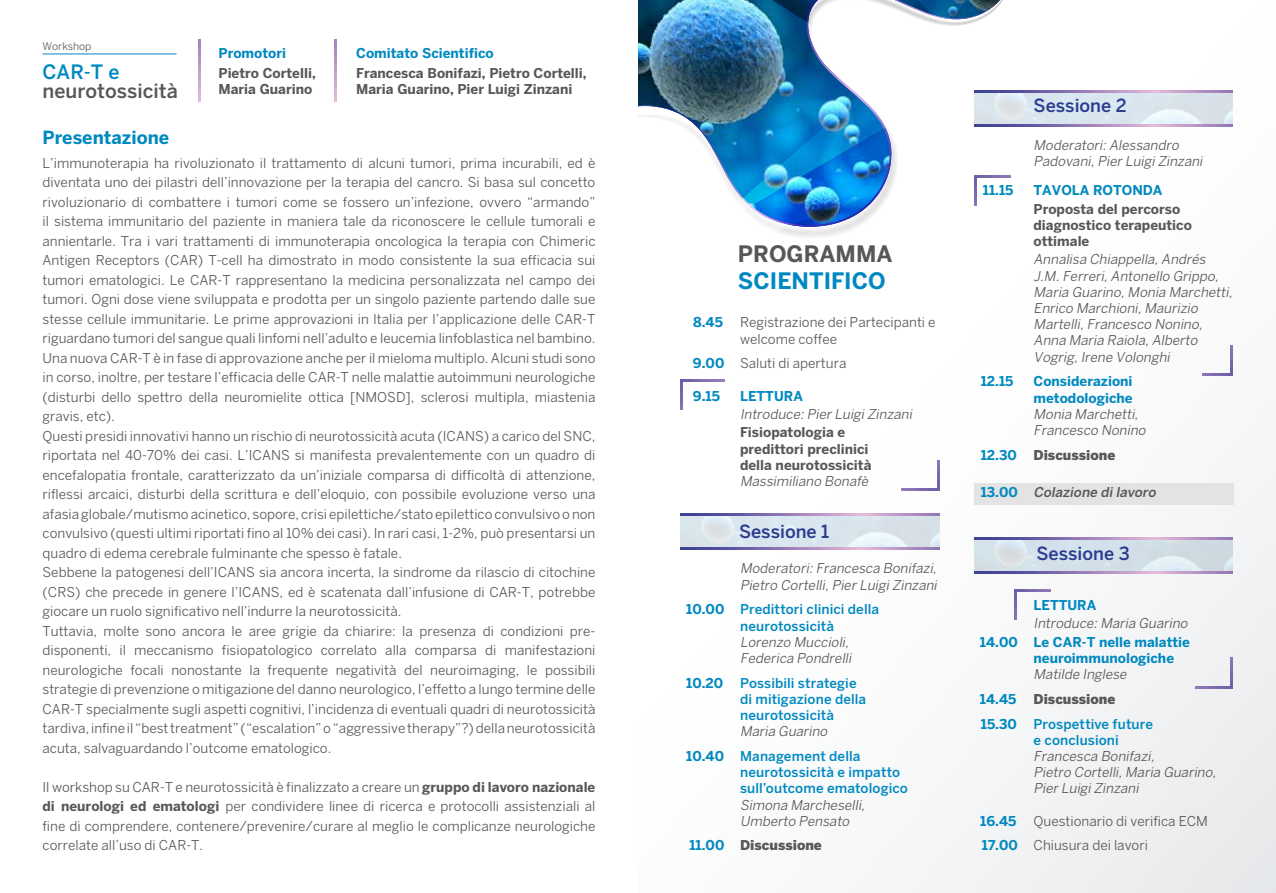
<style>
.page{position:relative;width:1276px;height:893px;background:#fff}
.page>*{position:absolute;margin:0;border:0;box-sizing:border-box;transform-origin:0 0}
.t1{font:700 22.5px "Benton Sans";color:#0089c0}
.t2{font:700 22.5px "Benton Sans";color:#575756}
.t3{font:500 19.65px "Benton Sans";color:#575756}
.t4{font:500 19.65px "Benton Sans";color:#0089c0}
.t5{font:500 18px "Benton Sans";color:#2b3c90}
.t6{font:700 18px "Benton Sans";color:#0089c0}
.t7{font:13.5px/19.5px "Benton Sans";color:#575756}
.t8{font:italic 13.5px/16.2px "Benton Sans";color:#575756}
.t9{font:500 13.5px/16.2px "Benton Sans";letter-spacing:.005em;color:#0089c0}
.t10{font:700 13.5px/16.2px "Benton Sans";color:#575756}
.t11{font:700 13.5px/16.2px "Benton Sans";color:#0089c0}
.t12{font:900 13.5px "Benton Sans";color:#575756}
.t13{font:italic 500 13.5px "Benton Sans";color:#575756}
.t14{font:10.5px "Benton Sans";color:#575756}
.s1{font-weight:700}
.s2{font-weight:700;color:#0089c0}
.s3{font-weight:400;font-style:italic;color:#575756}
.s4{font-weight:700;font-style:normal;color:#0089c0}
.s5{font-weight:900;color:#575756}
</style>
<div class="page">
<hr style="left:43px;top:54px;width:134px;height:1px;background:#0089c0">
<svg style="left:199px;top:39px;width:2px;height:63px"></svg>
<svg style="left:334px;top:39px;width:2px;height:63px"></svg>
<svg style="left:680px;top:345px;width:596px;height:548px"></svg>
<svg style="left:638px;top:0;width:503px;height:468px"></svg>
<img style="left:653px;top:0;width:580px;height:277px">
<img style="left:681px;top:517px;width:258px;height:29px">
<svg style="left:680px;top:513px;width:259px;height:2px"></svg>
<svg style="left:680px;top:548px;width:259px;height:2px"></svg>
<div style="left:974px;top:483px;width:259px;height:21px;background:#e3e3e3"></div>
<img style="left:974px;top:93px;width:259px;height:30px">
<svg style="left:974px;top:90px;width:259px;height:2px"></svg>
<svg style="left:974px;top:125px;width:259px;height:2px"></svg>
<img style="left:974px;top:540px;width:259px;height:30px">
<svg style="left:974px;top:537px;width:259px;height:2px"></svg>
<svg style="left:974px;top:572px;width:259px;height:2px"></svg>
<svg style="left:680px;top:382px;width:2px;height:28px"></svg>
<svg style="left:680px;top:380px;width:44px;height:2px"></svg>
<svg style="left:938px;top:461px;width:2px;height:30px"></svg>
<svg style="left:901px;top:489px;width:38px;height:2px"></svg>
<svg style="left:974px;top:178px;width:2px;height:28px"></svg>
<svg style="left:974px;top:176px;width:37px;height:2px"></svg>
<svg style="left:1230px;top:345px;width:2px;height:28px"></svg>
<svg style="left:1202px;top:373px;width:30px;height:2px"></svg>
<svg style="left:1014px;top:589px;width:2px;height:30px"></svg>
<svg style="left:1015px;top:589px;width:36px;height:2px"></svg>
<svg style="left:1230px;top:658px;width:2px;height:28px"></svg>
<svg style="left:1195px;top:686px;width:37px;height:2px"></svg>
<p class="t14" style="left:43px;top:40px;width:50px">Workshop</p>
<h2 class="t4" style="left:43px;top:60px;width:78px">CAR-T e</h2>
<h2 class="t3" style="left:43px;top:80px;width:137px">neurotossicità</h2>
<p class="t11" style="left:218px;top:44px;width:69px">Promotori</p>
<p class="t10" style="left:218px;top:65px;width:99px">Pietro Cortelli,<br>Maria Guarino</p>
<p class="t11" style="left:356px;top:45px;width:139px">Comitato Scientifico</p>
<p class="t10" style="left:356px;top:65px;width:232px">Francesca Bonifazi, Pietro Cortelli,<br>Maria Guarino, Pier Luigi Zinzani</p>
<h3 class="t6" style="left:43px;top:127px;width:128px">Presentazione</h3>
<p class="t7" style="left:43px;top:153px;width:554px">L’immunoterapia ha rivoluzionato il trattamento di alcuni tumori, prima incurabili, ed è diventata uno dei pilastri dell’innovazione per la terapia del cancro. Si basa sul concetto rivoluzionario di combattere i tumori come se fossero un’infezione, ovvero “armando” il sistema immunitario del paziente in maniera tale da riconoscere le cellule tumorali e annientarle. Tra i vari trattamenti di immunoterapia oncologica la terapia con Chimeric Antigen Receptors (CAR) T-cell ha dimostrato in modo consistente la sua efficacia sui tumori ematologici. Le CAR-T rappresentano la medicina personalizzata nel campo dei tumori. Ogni dose viene sviluppata e prodotta per un singolo paziente partendo dalle sue stesse cellule immunitarie. Le prime approvazioni in Italia per l’applicazione delle CAR-T riguardano tumori del sangue quali linfomi nell’adulto e leucemia linfoblastica nel bambino.<br>Una nuova CAR-T è in fase di approvazione anche per il mieloma multiplo. Alcuni studi sono in corso, inoltre, per testare l’efficacia delle CAR-T nelle malattie autoimmuni neurologiche (disturbi dello spettro della neuromielite ottica [NMOSD], sclerosi multipla, miastenia gravis, etc).<br>Questi presidi innovativi hanno un rischio di neurotossicità acuta (ICANS) a carico del SNC, riportata nel 40-70% dei casi. L’ICANS si manifesta prevalentemente con un quadro di encefalopatia frontale, caratterizzato da un’iniziale comparsa di difficoltà di attenzione, riflessi arcaici, disturbi della scrittura e dell’eloquio, con possibile evoluzione verso una afasia globale/mutismo acinetico, sopore, crisi epilettiche/stato epilettico convulsivo o non convulsivo (questi ultimi riportati fino al 10% dei casi). In rari casi, 1-2%, può presentarsi un quadro di edema cerebrale fulminante che spesso è fatale.<br>Sebbene la patogenesi dell’ICANS sia ancora incerta, la sindrome da rilascio di citochine (CRS) che precede in genere l’ICANS, ed è scatenata dall’infusione di CAR-T, potrebbe giocare un ruolo significativo nell’indurre la neurotossicità.<br>Tuttavia, molte sono ancora le aree grigie da chiarire: la presenza di condizioni pre&shy;disponenti, il meccanismo fisiopatologico correlato alla comparsa di manifestazioni neurologiche focali nonostante la frequente negatività del neuroimaging, le possibili strategie di prevenzione o mitigazione del danno neurologico, l’effetto a lungo termine delle CAR-T specialmente sugli aspetti cognitivi, l’incidenza di eventuali quadri di neurotossicità tardiva, infine il “best treatment” (“escalation” o “aggressive therapy”?) della neurotossicità acuta, salvaguardando l’outcome ematologico.</p>
<p class="t7" style="left:43px;top:777px;width:554px;text-align:justify">Il workshop su CAR-T e neurotossicità è finalizzato a creare un <span class="s1">gruppo di lavoro nazionale di neurologi ed ematologi</span> per condividere linee di ricerca e protocolli assistenziali al fine di comprendere, contenere/prevenire/curare al meglio le complicanze neurologiche correlate all’uso di CAR-T.</p>
<h1 class="t2" style="left:738px;top:241px;width:156px">PROGRAMMA</h1>
<h1 class="t1" style="left:738px;top:268px;width:149px">SCIENTIFICO</h1>
<p class="t11" style="left:693px;top:314px;width:31px">8.45</p>
<p class="t7" style="left:740px;top:314px;width:197px;line-height:16.2px">Registrazione dei Partecipanti e welcome coffee</p>
<p class="t7" style="left:693px;top:354px;width:155px"><span class="s2">9.00</span> Saluti di apertura</p>
<p class="t11" style="left:693px;top:388px;width:29px">9.15</p>
<p class="t11" style="left:740px;top:388px;width:64px">LETTURA</p>
<p class="t8" style="left:740px;top:406px;width:176px">Introduce:Pier LuigiZinzani</p>
<p class="t10" style="left:740px;top:424px;width:133px">Fisiopatologia e predittori preclinici della neurotossicità</p>
<p class="t8" style="left:740px;top:473px;width:133px">Massimiliano Bonafè</p>
<h3 class="t5" style="left:739px;top:520px;width:92px">Sessione 1</h3>
<p class="t8" style="left:740px;top:560px;width:201px">Moderatori:Francesca Bonifazi,<br>Pietro Cortelli,Pier LuigiZinzani</p>
<p class="t9" style="left:740px;top:601px;width:141px;text-indent:-54px"><span class="s1">10.00</span> Predittori clinici della neurotossicità</p>
<p class="t8" style="left:740px;top:634px;width:116px">Lorenzo Muccioli,<br>Federica Pondrelli</p>
<p class="t9" style="left:740px;top:674px;width:128px;text-indent:-54px"><span class="s1">10.20</span> Possibili strategie di mitigazione della neurotossicità</p>
<p class="t9" style="left:686px;top:719px;width:176px;line-height:24.8px;text-indent:54px"><span class="s3">Maria Guarino<br></span><span class="s1">10.40</span> Management della</p>
<p class="t9" style="left:740px;top:764px;width:169px">neurotossicità e impatto sull’outcome ematologico</p>
<p class="t8" style="left:740px;top:796px;width:129px">Simona Marcheselli,<br>Umberto Pensato</p>
<p class="t12" style="left:689px;top:837px;width:134px"><span class="s2">11.00</span> Discussione</p>
<h3 class="t5" style="left:1033px;top:95px;width:95px">Sessione 2</h3>
<p class="t8" style="left:1033px;top:137px;width:173px">Moderatori:Alessandro<br>Padovani,Pier LuigiZinzani</p>
<p class="t11" style="left:983px;top:182px;width:32px">11.15</p>
<p class="t11" style="left:1033px;top:182px;width:130px">TAVOLA ROTONDA</p>
<p class="t10" style="left:1033px;top:201px;width:160px">Proposta del percorso diagnostico terapeutico ottimale</p>
<p class="t8" style="left:1033px;top:251px;width:203px">Annalisa Chiappella,Andrés<br>J.M.Ferreri,Antonello Grippo,<br>Maria Guarino,Monia Marchetti,<br>Enrico Marchioni,Maurizio<br>Martelli,Francesco Nonino,<br>Anna Maria Raiola,Alberto<br>Vogrig,Irene Volonghi</p>
<p class="t11" style="left:980px;top:373px;width:34px">12.15</p>
<p class="t11" style="left:1033px;top:373px;width:101px">Considerazioni metodologiche</p>
<p class="t8" style="left:1033px;top:406px;width:116px">Monia Marchetti,<br>Francesco Nonino</p>
<p class="t12" style="left:980px;top:447px;width:136px"><span class="s2">12.30</span> Discussione</p>
<p class="t13" style="left:980px;top:484px;width:179px"><span class="s4">13 . 0 0</span> Colazione dilavoro</p>
<h3 class="t5" style="left:1036px;top:543px;width:95px">Sessione 3</h3>
<p class="t11" style="left:1033px;top:597px;width:64px">LETTURA</p>
<p class="t8" style="left:1033px;top:615px;width:158px">Introduce:Maria Guarino</p>
<p class="t11" style="left:1033px;top:633px;width:158px;text-indent:-54px">14.00 Le CAR-T nelle malattie neuroimmunologiche</p>
<p class="t8" style="left:1033px;top:666px;width:97px">Matilde Inglese</p>
<p class="t11" style="left:980px;top:691px;width:38px">14.45</p>
<p class="t9" style="left:981px;top:686px;width:174px;line-height:24.8px;text-indent:53px"><span class="s5">Discussione<br></span><span class="s1">15.30</span> Prospettive future</p>
<p class="t9" style="left:1033px;top:732px;width:87px">e conclusioni</p>
<p class="t8" style="left:1033px;top:748px;width:187px">Francesca Bonifazi,<br>Pietro Cortelli,Maria Guarino,<br>Pier LuigiZinzani</p>
<p class="t11" style="left:980px;top:812px;width:38px">16.45</p>
<p class="t7" style="left:982px;top:808px;width:228px;line-height:24.8px;text-indent:52px">Questionario di verifica ECM<br><span class="s2">17.00</span> Chiusura dei lavori</p>
</div>
